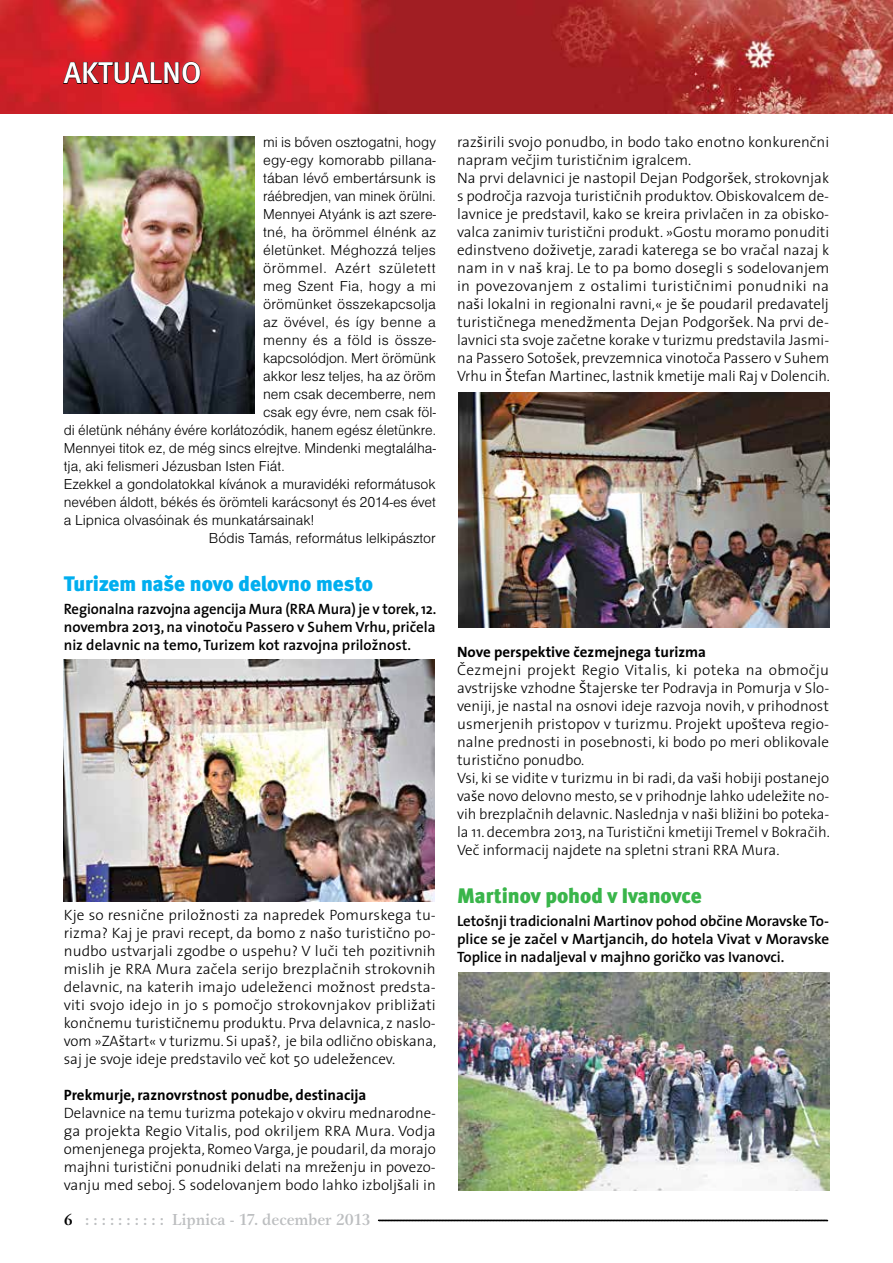
<style>
.page{position:relative;width:893px;height:1263px;background:#fff}
.page>*{position:absolute;margin:0;border:0;box-sizing:border-box;transform-origin:0 0}
.t1{font:30px "Meta Medium CE";color:#fff}
.t2{font:21px "Meta Black CELF";letter-spacing:-.005em;color:#00aeef}
.t3{font:21px "Meta Black CELF";color:#39b54a}
.t4{font:500 16.5px "Gamma Itc TEE";color:#bcbec0}
.t5{font:300 15px/18px "The Sans OT";color:#000;text-align:justify}
.t6{font:15px "Nimbus San DEE Ligh";color:#000}
.t7{font:600 15px/18px "The Sans OT";letter-spacing:-.005em;color:#000;text-align:justify}
.t8{font:700 15px "The Sans OT";color:#000}
.t9{font:15px "Nimbus San DEE Ligh";letter-spacing:.02em;color:#000}
.t10{font:15px "Nimbus San DEE Ligh";letter-spacing:.04em;color:#000}
.s1{color:#000}
</style>
<div class="page">
<img style="left:0;top:0;width:893px;height:114px">
<svg style="left:378px;top:1219px;width:450px;height:2px"></svg>
<svg style="left:63px;top:0;width:138px;height:84px;background:#c62629"></svg>
<img style="left:64px;top:136px;width:191px;height:277px">
<img style="left:64px;top:659px;width:371px;height:242px">
<img style="left:458px;top:392px;width:371px;height:236px">
<img style="left:458px;top:973px;width:371px;height:218px">
<h1 class="t1" style="left:64px;top:54px;width:139px">AKTUALNO</h1>
<p class="t6" style="left:263px;top:134px;width:174px">mi is bőven osztogatni, hogy</p>
<p class="t6" style="left:263px;top:152px;width:174px">egy-egy komorabb pillana-</p>
<p class="t6" style="left:263px;top:170px;width:174px">tában lévő embertársunk is</p>
<p class="t6" style="left:263px;top:188px;width:174px">ráébredjen, van minek örülni.</p>
<p class="t6" style="left:263px;top:206px;width:174px">Mennyei Atyánk is azt szere-</p>
<p class="t6" style="left:263px;top:224px;width:174px">tné, ha örömmel élnénk az</p>
<p class="t6" style="left:263px;top:242px;width:174px">életünket. Méghozzá teljes</p>
<p class="t10" style="left:263px;top:260px;width:174px">örömmel. Azért született</p>
<p class="t9" style="left:263px;top:278px;width:174px">meg Szent Fia, hogy a mi</p>
<p class="t6" style="left:263px;top:296px;width:174px">örömünket összekapcsolja</p>
<p class="t9" style="left:263px;top:314px;width:174px">az övével, és így benne a</p>
<p class="t9" style="left:263px;top:332px;width:174px">menny és a föld is össze-</p>
<p class="t6" style="left:263px;top:350px;width:174px">kapcsolódjon. Mert örömünk</p>
<p class="t6" style="left:263px;top:368px;width:174px">akkor lesz teljes, ha az öröm</p>
<p class="t6" style="left:263px;top:386px;width:174px">nem csak decemberre, nem</p>
<p class="t6" style="left:263px;top:404px;width:174px">csak egy évre, nem csak föl-</p>
<p class="t6" style="left:64px;top:422px;width:374px">di életünk néhány évére korlátozódik, hanem egész életünkre.</p>
<p class="t6" style="left:64px;top:440px;width:374px">Mennyei titok ez, de még sincs elrejtve. Mindenki megtalálha-</p>
<p class="t6" style="left:64px;top:458px;width:222px">tja, aki felismeri Jézusban Isten Fiát.</p>
<p class="t6" style="left:64px;top:476px;width:374px">Ezekkel a gondolatokkal kívánok a muravidéki reformátusok</p>
<p class="t6" style="left:64px;top:494px;width:374px">nevében áldott, békés és örömteli karácsonyt és 2014-es évet</p>
<p class="t6" style="left:64px;top:512px;width:252px">a Lipnica olvasóinak és munkatársainak!</p>
<p class="t6" style="left:209px;top:530px;width:228px">Bódis Tamás, református lelkipásztor</p>
<h2 class="t2" style="left:64px;top:571px;width:311px">Turizem naše novo delovno mesto</h2>
<p class="t7" style="left:64px;top:599px;width:374px">Regionalna razvojna agencija Mura (RRA Mura) je v torek, 12. novembra 2013, na vinotoču Passero v Suhem Vrhu, pričela niz delavnic na temo, Turizem kot razvojna priložnost.</p>
<p class="t5" style="left:64px;top:905px;width:374px">Kje so resnične priložnosti za napredek Pomurskega tu&shy;rizma? Kaj je pravi recept, da bomo z našo turistično po&shy;nudbo ustvarjali zgodbe o uspehu? V luči teh pozitivnih mislih je RRA Mura začela serijo brezplačnih strokovnih delavnic, na katerih imajo udeleženci možnost predsta&shy;viti svojo idejo in jo s pomočjo strokovnjakov približati končnemu turističnemu produktu. Prva delavnica, z naslo&shy;vom »ZAštart« v turizmu. Si upaš?, je bila odlično obiskana, saj je svoje ideje predstavilo več kot 50 udeležencev.</p>
<p class="t8" style="left:64px;top:1082px;width:304px">Prekmurje, raznovrstnost ponudbe, destinacija</p>
<p class="t5" style="left:64px;top:1103px;width:374px">Delavnice na temu turizma potekajo v okviru mednarodne&shy;ga projekta Regio Vitalis, pod okriljem RRA Mura. Vodja omenjenega projekta, Romeo Varga, je poudaril, da morajo majhni turistični ponudniki delati na mreženju in povezo&shy;vanju med seboj. S sodelovanjem bodo lahko izboljšali in</p>
<p class="t4" style="left:64px;top:1209px;width:308px"><span class="s1">6</span> : : : : : : : : : : Lipnica - 17. december 2013</p>
<p class="t5" style="left:457px;top:132px;width:374px;text-align:left">razširili svojo ponudbo, in bodo tako enotno konkurenčni napram večjim turističnim igralcem.<br>Na prvi delavnici je nastopil Dejan Podgoršek, strokovnjak s področja razvoja turističnih produktov. Obiskovalcem de&shy;lavnice je predstavil, kako se kreira privlačen in za obisko&shy;valca zanimiv turistični produkt. »Gostu moramo ponuditi edinstveno doživetje, zaradi katerega se bo vračal nazaj k nam in v naš kraj. Le to pa bomo dosegli s sodelovanjem in povezovanjem z ostalimi turističnimi ponudniki na naši lokalni in regionalni ravni,« je še poudaril predavatelj turističnega menedžmenta Dejan Podgoršek. Na prvi de&shy;lavnici sta svoje začetne korake v turizmu predstavila Jasmi&shy;na Passero Sotošek, prevzemnica vinotoča Passero v Suhem Vrhu in Štefan Martinec, lastnik kmetije mali Raj v Dolencih.</p>
<p class="t8" style="left:457px;top:639px;width:250px">Nove perspektive čezmejnega turizma</p>
<p class="t5" style="left:457px;top:660px;width:374px;text-align:left">Čezmejni projekt Regio Vitalis, ki poteka na območju avstrijske vzhodne Štajerske ter Podravja in Pomurja v Slo&shy;veniji, je nastal na osnovi ideje razvoja novih, v prihodnost usmerjenih pristopov v turizmu. Projekt upošteva regio&shy;nalne prednosti in posebnosti, ki bodo po meri oblikovale turistično ponudbo.<br>Vsi, ki se vidite v turizmu in bi radi, da vaši hobiji postanejo vaše novo delovno mesto, se v prihodnje lahko udeležite no&shy;vih brezplačnih delavnic. Naslednja v naši bližini bo poteka&shy;la 11. decembra 2013, na Turistični kmetiji Tremel v Bokračih.<br>Več informacij najdete na spletni strani RRA Mura.</p>
<h2 class="t3" style="left:457px;top:883px;width:246px">Martinov pohod v Ivanovce</h2>
<p class="t7" style="left:457px;top:911px;width:374px">Letošnji tradicionalni Martinov pohod občine Moravske To&shy;plice se je začel v Martjancih, do hotela Vivat v Moravske Toplice in nadaljeval v majhno goričko vas Ivanovci.</p>
</div>
